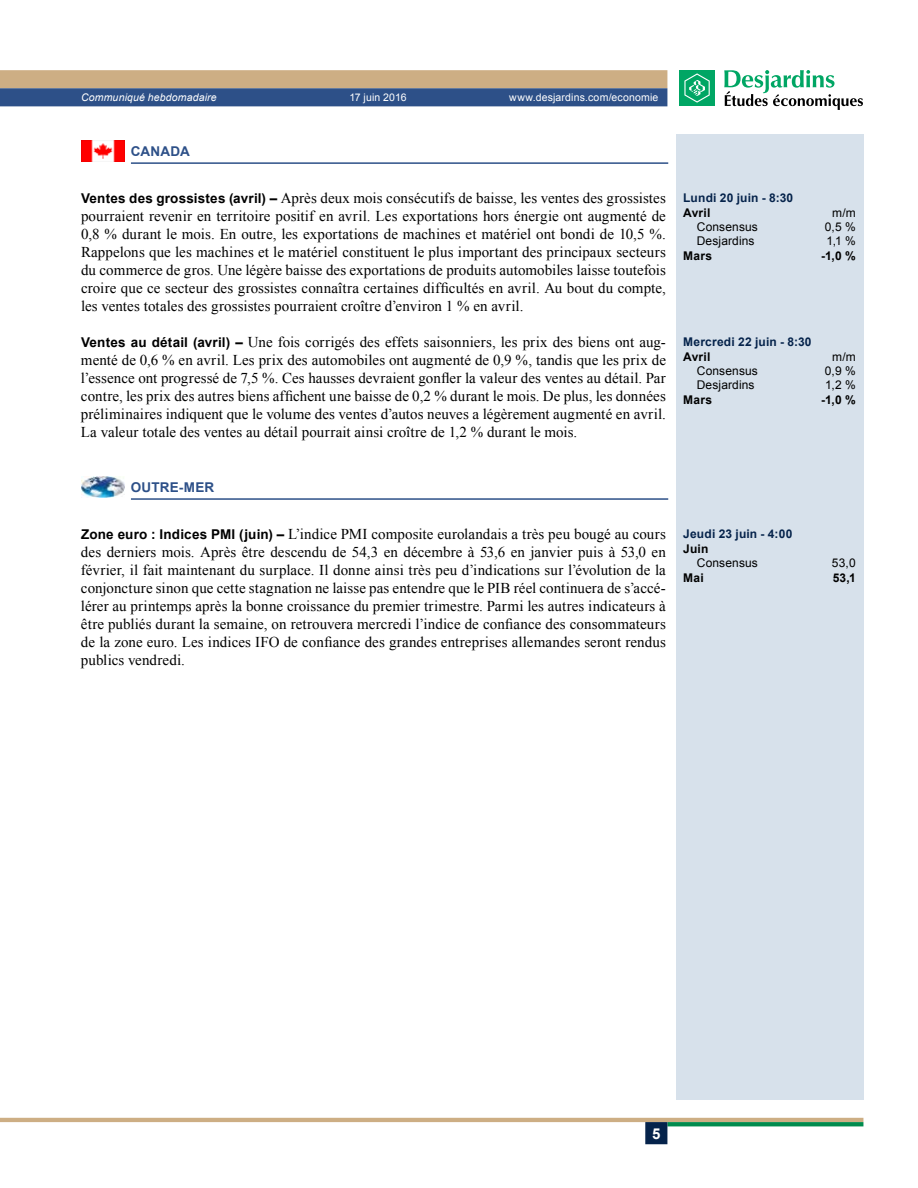
<style>
.page{position:relative;width:918px;height:1188px;background:#fff}
.page>*{position:absolute;margin:0;border:0;box-sizing:border-box;transform-origin:0 0}
.t1{font:15px/18px "Times New Roman";letter-spacing:.005em;color:#000;text-align:justify}
.t2{font:700 15px "Arial";color:#fff}
.t3{font:700 13.5px "Arial";letter-spacing:.015em;color:#2d5088}
.t4{font:12px "Arial";letter-spacing:.01em;color:#000}
.t5{font:700 12px "Arial";letter-spacing:.015em;color:#05234b}
.t6{font:700 12px "Arial";letter-spacing:.015em;color:#000}
.t7{font:10.5px "Arial";letter-spacing:.015em;color:#fff}
.t8{font:italic 10.5px "Arial";letter-spacing:.015em;color:#fff}
.s1{font-family:"Arial";font-weight:700;font-size:13.5px}
</style>
<div class="page">
<svg style="left:0;top:70px;width:667px;height:36px;background:#7e8087"></svg>
<hr style="left:0;top:1118px;width:863px;height:4px;background:#cdae84">
<svg style="left:667px;top:1122px;width:196px;height:4px"></svg>
<div style="left:645px;top:1122px;width:22px;height:22px;background:#05234b;border:2px solid #05234b"></div>
<div style="left:679px;top:70px;width:36px;height:36px;background:#00a664"></div>
<svg style="left:684px;top:73px;width:26px;height:30px"></svg>
<svg style="left:724px;top:70px;width:139px;height:40px"></svg>
<hr style="left:131px;top:162px;width:537px;height:2px;background:#2d5088">
<img style="left:81px;top:140px;width:43px;height:22px">
<hr style="left:131px;top:498px;width:537px;height:2px;background:#2d5088">
<img style="left:81px;top:476px;width:43px;height:22px">
<div style="left:676px;top:134px;width:187px;height:966px;background:#d7e1eb"></div>
<p class="t8" style="left:81px;top:91px;width:137px">Communiqué hebdomadaire</p>
<p class="t7" style="left:349px;top:91px;width:59px">17 juin 2016</p>
<p class="t7" style="left:509px;top:91px;width:151px">www.desjardins.com/economie</p>
<p class="t3" style="left:131px;top:142px;width:60px">Canada</p>
<p class="t1" style="left:81px;top:189px;width:586px"><span class="s1">Ventes des grossistes (avril) –</span> Après deux mois consécutifs de baisse, les ventes des grossistes pourraient revenir en territoire positif en avril. Les exportations hors énergie ont augmenté de 0,8 % durant le mois. En outre, les exportations de machines et matériel ont bondi de 10,5 %.<br>Rappelons que les machines et le matériel constituent le plus important des principaux secteurs du commerce de gros. Une légère baisse des exportations de produits automobiles laisse toutefois croire que ce secteur des grossistes connaîtra certaines difficultés en avril. Au bout du compte, les ventes totales des grossistes pourraient croître d’environ 1 % en avril.</p>
<p class="t1" style="left:81px;top:333px;width:586px"><span class="s1">Ventes au détail (avril) –</span> Une fois corrigés des effets saisonniers, les prix des biens ont aug&shy;menté de 0,6 % en avril. Les prix des automobiles ont augmenté de 0,9 %, tandis que les prix de l’essence ont progressé de 7,5 %. Ces hausses devraient gonfler la valeur des ventes au détail. Par contre, les prix des autres biens affichent une baisse de 0,2 % durant le mois. De plus, les données préliminaires indiquent que le volume des ventes d’autos neuves a légèrement augmenté en avril.<br>La valeur totale des ventes au détail pourrait ainsi croître de 1,2 % durant le mois.</p>
<p class="t3" style="left:131px;top:478px;width:85px">Outre-mer</p>
<p class="t1" style="left:81px;top:525px;width:586px"><span class="s1">Zone euro : Indices PMI (juin) –</span> L’indice PMI composite eurolandais a très peu bougé au cours des derniers mois. Après être descendu de 54,3 en décembre à 53,6 en janvier puis à 53,0 en février, il fait maintenant du surplace. Il donne ainsi très peu d’indications sur l’évolution de la conjoncture sinon que cette stagnation ne laisse pas entendre que le PIB réel continuera de s’accé&shy;lérer au printemps après la bonne croissance du premier trimestre. Parmi les autres indicateurs à être publiés durant la semaine, on retrouvera mercredi l’indice de confiance des consommateurs de la zone euro. Les indices IFO de confiance des grandes entreprises allemandes seront rendus publics vendredi.</p>
<p class="t5" style="left:683px;top:190px;width:112px">Lundi 20 juin - 8:30</p>
<p class="t6" style="left:683px;top:204px;width:29px">Avril</p>
<p class="t4" style="left:832px;top:205px;width:25px">m/m</p>
<p class="t4" style="left:697px;top:219px;width:63px">Consensus</p>
<p class="t4" style="left:825px;top:219px;width:32px">0,5 %</p>
<p class="t4" style="left:697px;top:233px;width:59px">Desjardins</p>
<p class="t4" style="left:826px;top:233px;width:31px">1,1 %</p>
<p class="t6" style="left:683px;top:248px;width:30px">Mars</p>
<p class="t6" style="left:821px;top:248px;width:36px">-1,0 %</p>
<p class="t5" style="left:683px;top:334px;width:130px">Mercredi 22 juin - 8:30</p>
<p class="t6" style="left:683px;top:348px;width:29px">Avril</p>
<p class="t4" style="left:832px;top:349px;width:25px">m/m</p>
<p class="t4" style="left:697px;top:363px;width:63px">Consensus</p>
<p class="t4" style="left:825px;top:363px;width:32px">0,9 %</p>
<p class="t4" style="left:697px;top:377px;width:59px">Desjardins</p>
<p class="t4" style="left:825px;top:377px;width:32px">1,2 %</p>
<p class="t6" style="left:683px;top:392px;width:30px">Mars</p>
<p class="t6" style="left:821px;top:392px;width:36px">-1,0 %</p>
<p class="t5" style="left:683px;top:526px;width:111px">Jeudi 23 juin - 4:00</p>
<p class="t6" style="left:683px;top:541px;width:27px">Juin</p>
<p class="t4" style="left:697px;top:555px;width:63px">Consensus</p>
<p class="t4" style="left:832px;top:555px;width:25px">53,0</p>
<p class="t6" style="left:683px;top:569px;width:22px">Mai</p>
<p class="t6" style="left:833px;top:569px;width:25px">53,1</p>
<p class="t2" style="left:652px;top:1123px;width:10px">5</p>
</div>
